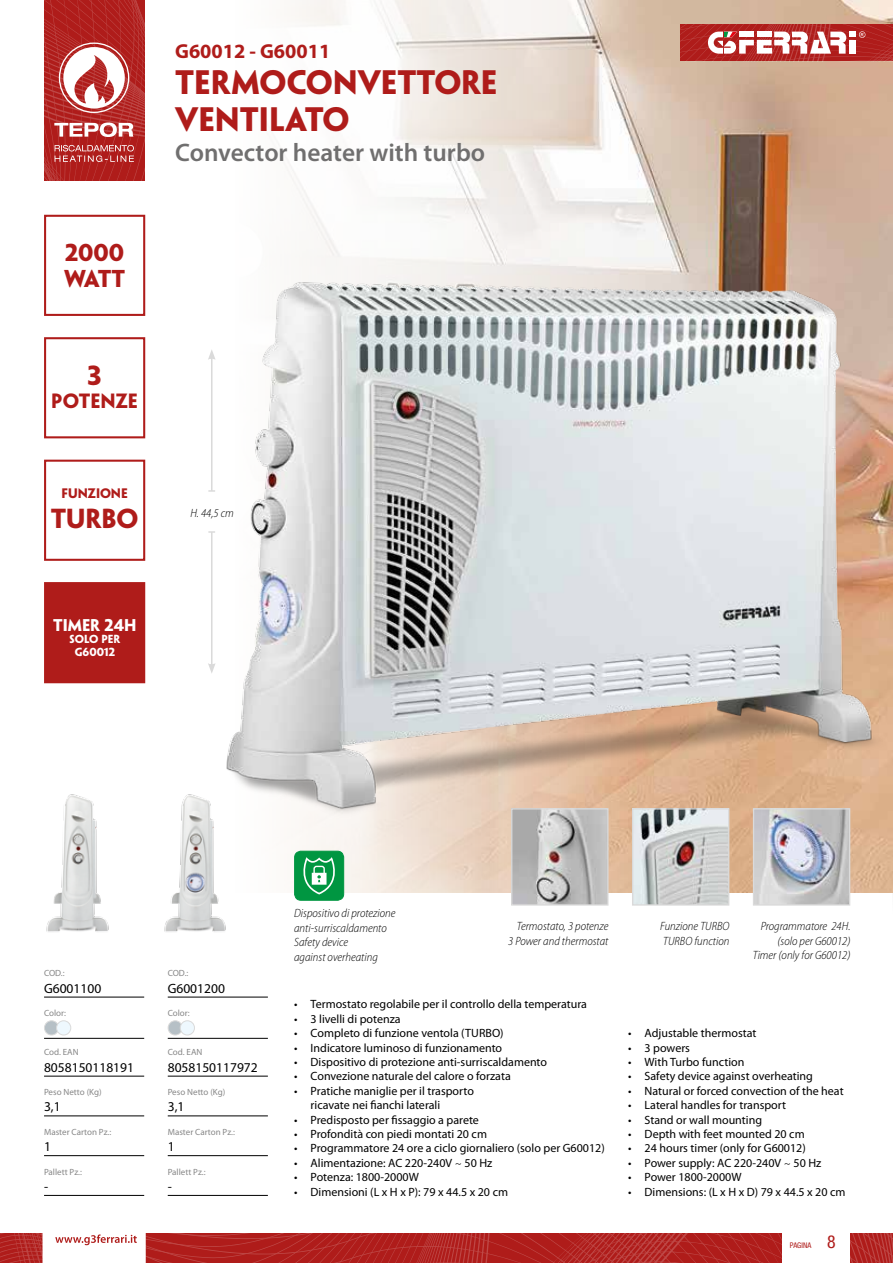
<style>
.page{position:relative;width:893px;height:1263px;background:#fff}
.page>*{position:absolute;margin:0;border:0;box-sizing:border-box;transform-origin:0 0}
.t1{font:700 30.45px/36.6px "Penumbra Sans Std";color:#af1c1a}
.t2{font:600 25.35px "Myriad Pro";color:#706f6f}
.t3{font:700 24.75px "Penumbra Sans Std";color:#af1c1a}
.t4{font:700 21.9px/26.2px "Penumbra Sans Std";color:#af1c1a}
.t5{font:700 20.25px "Myriad Pro";color:#af1c1a}
.t6{font:700 18.6px "Penumbra Sans Std";color:#af1c1a}
.t7{font:condensed 17.85px "Helvetica Neue LT Std";color:#af1c1a}
.t8{font:700 15.3px "Penumbra Sans Std";color:#fff}
.t9{font:13.5px "Myriad Pro";color:#000}
.t10{font:700 12.3px "Penumbra Sans Std";color:#af1c1a}
.t11{font:12px/14.4px "Myriad Pro";color:#000}
.t12{font:italic 300 semi-condensed 12px/14.4px "Myriad Pro";color:#000;text-align:right}
.t13{font:700 10.5px/12.6px "Penumbra Sans Std";color:#fff;text-align:center}
.t14{font:9px "Myriad Pro";color:#878787}
.t15{font:condensed 7.8px "Helvetica Neue LT Std";color:#af1c1a}
.s1{font-family:"Helvetica Neue LT Std";font-weight:300;font-stretch:condensed}
</style>
<div class="page">
<svg style="left:0;top:1233px;width:893px;height:30px;background:#ba3e3c"></svg>
<hr style="left:892px;top:713px;width:1px;height:214px;background:#e3e3e3">
<div style="left:782px;top:1231px;width:67px;height:32px;background:#fff"></div>
<img style="left:44px;top:0;width:849px;height:892px">
<img style="left:167px;top:196px;width:721px;height:652px">
<div style="left:44px;top:215px;width:101px;height:101px;background:#fff;border:2px solid #af1c1a"></div>
<div style="left:44px;top:337px;width:101px;height:101px;background:#fff;border:2px solid #af1c1a"></div>
<div style="left:44px;top:460px;width:101px;height:101px;background:#fff;border:2px solid #af1c1a"></div>
<div style="left:44px;top:582px;width:101px;height:101px;background:#af1c1a;border:2px solid #af1c1a"></div>
<img style="left:513px;top:810px;width:93px;height:94px">
<div style="left:511px;top:808px;width:97px;height:98px;border:1px solid #dadada"></div>
<img style="left:755px;top:810px;width:93px;height:94px">
<div style="left:753px;top:808px;width:97px;height:98px;border:1px solid #dadada"></div>
<img style="left:634px;top:810px;width:93px;height:94px">
<div style="left:632px;top:808px;width:97px;height:98px;border:1px solid #dadada"></div>
<div style="left:295px;top:851px;width:49px;height:49px;background:#009641;border-radius:6px"></div>
<svg style="left:303px;top:859px;width:32px;height:36px"></svg>
<div style="left:313px;top:866px;width:12px;height:14px;border:1px solid #fff;border-radius:2px"></div>
<div style="left:294px;top:851px;width:50px;height:50px;border:1px solid #009641;border-radius:6px"></div>
<svg style="left:680px;top:24px;width:213px;height:37px"></svg>
<hr style="left:44px;top:997px;width:100px;height:1px;background:#000">
<hr style="left:44px;top:1038px;width:100px;height:1px;background:#000">
<hr style="left:44px;top:1076px;width:100px;height:1px;background:#000">
<hr style="left:44px;top:1115px;width:100px;height:1px;background:#000">
<hr style="left:44px;top:1155px;width:100px;height:1px;background:#000">
<hr style="left:44px;top:1195px;width:100px;height:1px;background:#000">
<div style="left:44px;top:1021px;width:15px;height:14px;background:#b6c0c6;border-radius:50%"></div>
<div style="left:44px;top:1020px;width:15px;height:15px;border:1px solid #dadada;border-radius:50%"></div>
<div style="left:57px;top:1021px;width:14px;height:14px;background:#eef8fe;border-radius:50%"></div>
<div style="left:56px;top:1020px;width:15px;height:15px;border:1px solid #dadada;border-radius:50%"></div>
<hr style="left:168px;top:997px;width:100px;height:1px;background:#000">
<hr style="left:168px;top:1038px;width:100px;height:1px;background:#000">
<hr style="left:168px;top:1076px;width:100px;height:1px;background:#000">
<hr style="left:168px;top:1115px;width:100px;height:1px;background:#000">
<hr style="left:168px;top:1155px;width:100px;height:1px;background:#000">
<hr style="left:168px;top:1195px;width:100px;height:1px;background:#000">
<div style="left:168px;top:1021px;width:14px;height:14px;background:#b6c0c6;border-radius:50%"></div>
<div style="left:168px;top:1020px;width:15px;height:15px;border:1px solid #dadada;border-radius:50%"></div>
<div style="left:180px;top:1021px;width:14px;height:14px;background:#eef8fe;border-radius:50%"></div>
<div style="left:180px;top:1020px;width:15px;height:15px;border:1px solid #dadada;border-radius:50%"></div>
<hr style="left:211px;top:532px;width:1px;height:133px;background:#dadada">
<svg style="left:208px;top:531px;width:7px;height:2px"></svg>
<svg style="left:208px;top:663px;width:8px;height:11px"></svg>
<hr style="left:211px;top:357px;width:1px;height:134px;background:#dadada">
<svg style="left:208px;top:490px;width:7px;height:2px"></svg>
<svg style="left:208px;top:349px;width:8px;height:11px"></svg>
<img style="left:144px;top:787px;width:102px;height:145px">
<img style="left:44px;top:787px;width:84px;height:145px">
<h3 class="t4" style="left:64px;top:239px;width:62px">2000<br>WATT</h3>
<h3 class="t3" style="left:88px;top:360px;width:15px">3</h3>
<h3 class="t6" style="left:51px;top:389px;width:88px">POTENZE</h3>
<p class="t10" style="left:62px;top:486px;width:68px">FUNZIONE</p>
<h3 class="t3" style="left:51px;top:503px;width:89px">TURBO</h3>
<p class="t8" style="left:53px;top:615px;width:85px">TIMER 24H</p>
<p class="t13" style="left:70px;top:633px;width:52px">SOLO PER<br>G60012</p>
<h3 class="t5" style="left:175px;top:40px;width:157px">G60012 - G60011</h3>
<h1 class="t1" style="left:175px;top:64px;width:324px">TERMOCONVETTORE<br>VENTILATO</h1>
<h2 class="t2" style="left:175px;top:139px;width:311px">Convector heater with turbo</h2>
<p class="t12" style="left:190px;top:506px;width:45px">H. 44,5 cm</p>
<p class="t14" style="left:44px;top:968px;width:22px">COD.:</p>
<p class="t9" style="left:44px;top:981px;width:59px">G6001100</p>
<p class="t14" style="left:44px;top:1008px;width:24px">Color:</p>
<p class="t14" style="left:44px;top:1047px;width:36px">Cod. EAN</p>
<p class="t9" style="left:44px;top:1060px;width:92px">8058150118191</p>
<p class="t14" style="left:44px;top:1087px;width:59px">Peso Netto (Kg)</p>
<p class="t9" style="left:44px;top:1099px;width:18px">3,1</p>
<p class="t14" style="left:44px;top:1127px;width:69px">Master Carton Pz.:</p>
<p class="t9" style="left:44px;top:1139px;width:8px">1</p>
<p class="t14" style="left:44px;top:1167px;width:39px">Pallett Pz.:</p>
<p class="t9" style="left:44px;top:1179px;width:6px">-</p>
<p class="t14" style="left:168px;top:968px;width:22px">COD.:</p>
<p class="t9" style="left:168px;top:981px;width:59px">G6001200</p>
<p class="t14" style="left:168px;top:1008px;width:24px">Color:</p>
<p class="t14" style="left:168px;top:1047px;width:36px">Cod. EAN</p>
<p class="t9" style="left:168px;top:1060px;width:92px">8058150117972</p>
<p class="t14" style="left:168px;top:1087px;width:59px">Peso Netto (Kg)</p>
<p class="t9" style="left:168px;top:1099px;width:18px">3,1</p>
<p class="t14" style="left:168px;top:1127px;width:69px">Master Carton Pz.:</p>
<p class="t9" style="left:168px;top:1139px;width:8px">1</p>
<p class="t14" style="left:168px;top:1167px;width:39px">Pallett Pz.:</p>
<p class="t9" style="left:168px;top:1179px;width:6px">-</p>
<p class="t12" style="left:294px;top:906px;width:103px;text-align:left">Dispositivo di protezione anti-surriscaldamento<br>Safety device<br>against overheating</p>
<p class="t12" style="left:660px;top:919px;width:71px;text-align:left">Funzione TURBO<br>TURBO function</p>
<p class="t12" style="left:508px;top:919px;width:102px">Termostato, 3 potenze<br>3 Power and thermostat</p>
<p class="t12" style="left:753px;top:919px;width:99px">Programmatore 24H. (solo per G60012)<br>Timer (only for G60012)</p>
<p class="t11" style="left:294px;top:997px;width:294px">• Termostato regolabile per il controllo della temperatura</p>
<p class="t11" style="left:294px;top:1012px;width:108px">• 3 livelli di potenza</p>
<p class="t11" style="left:294px;top:1026px;width:211px">• Completo di funzione ventola (TURBO)</p>
<p class="t11" style="left:294px;top:1041px;width:210px">• Indicatore luminoso di funzionamento</p>
<p class="t11" style="left:294px;top:1055px;width:254px">• Dispositivo di protezione anti-surriscaldamento</p>
<p class="t11" style="left:294px;top:1069px;width:218px">• Convezione naturale del calore o forzata</p>
<p class="t11" style="left:311px;top:1084px;width:165px;text-indent:-16px">• Pratiche maniglie per il trasporto ricavate nei fianchi laterali</p>
<p class="t11" style="left:294px;top:1113px;width:186px">• Predisposto per fissaggio a parete</p>
<p class="t11" style="left:294px;top:1127px;width:194px">• Profondità con piedi montati 20 cm</p>
<p class="t11" style="left:294px;top:1141px;width:312px">• Programmatore 24 ore a ciclo giornaliero (solo per G60012)</p>
<p class="t11" style="left:294px;top:1156px;width:200px">• Alimentazione: AC 220-240V <span class="s1">~</span> 50 Hz</p>
<p class="t11" style="left:294px;top:1170px;width:126px">• Potenza: 1800-2000W</p>
<p class="t11" style="left:294px;top:1185px;width:215px">• Dimensioni (L x H x P): 79 x 44.5 x 20 cm</p>
<p class="t11" style="left:628px;top:1026px;width:130px">• Adjustable thermostat</p>
<p class="t11" style="left:628px;top:1041px;width:63px">• 3 powers</p>
<p class="t11" style="left:628px;top:1055px;width:118px">• With Turbo function</p>
<p class="t11" style="left:628px;top:1069px;width:186px">• Safety device against overheating</p>
<p class="t11" style="left:628px;top:1084px;width:217px">• Natural or forced convection of the heat</p>
<p class="t11" style="left:628px;top:1098px;width:159px">• Lateral handles for transport</p>
<p class="t11" style="left:628px;top:1113px;width:135px">• Stand or wall mounting</p>
<p class="t11" style="left:628px;top:1127px;width:178px">• Depth with feet mounted 20 cm</p>
<p class="t11" style="left:628px;top:1141px;width:179px">• 24 hours timer (only for G60012)</p>
<p class="t11" style="left:628px;top:1156px;width:195px">• Power supply: AC 220-240V <span class="s1">~</span> 50 Hz</p>
<p class="t11" style="left:628px;top:1170px;width:115px">• Power 1800-2000W</p>
<p class="t11" style="left:628px;top:1185px;width:219px">• Dimensions: (L x H x D) 79 x 44.5 x 20 cm</p>
<p class="t15" style="left:790px;top:1240px;width:23px">PAGINA</p>
<h3 class="t7" style="left:827px;top:1231px;width:10px">8</h3>
</div>
